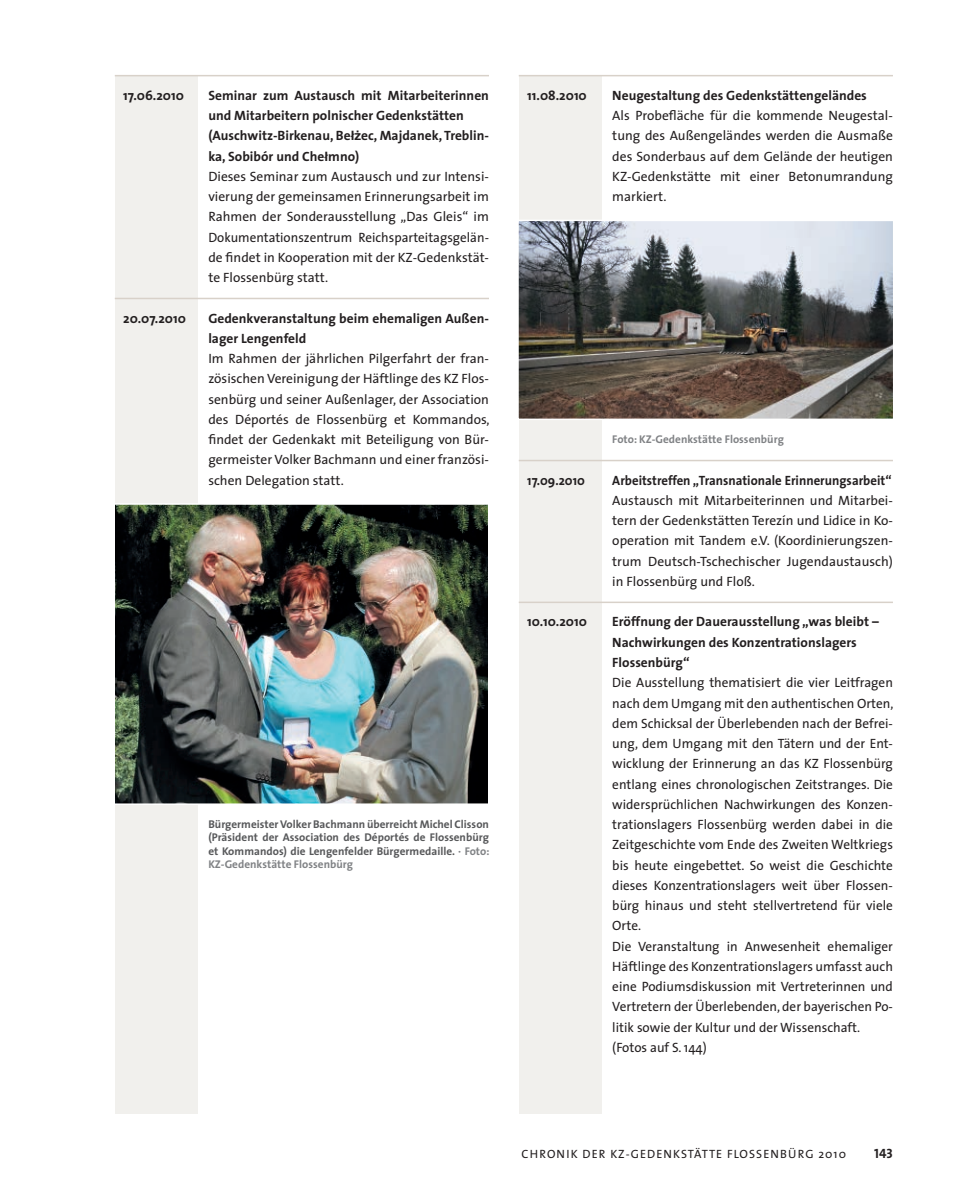
<style>
.page{position:relative;width:978px;height:1191px;background:#fff}
.page>*{position:absolute;margin:0;border:0;box-sizing:border-box;transform-origin:0 0}
.t1{font:13.5px/20.2px "The Sans";color:#231f20;text-align:justify}
.t2{font:700 13.5px/20.2px "The Sans";color:#231f20}
.t3{font:700 13.5px "The Sans";color:#231f20;scale:.95 1}
.t4{font:13.5px "The Sans Bold Caps";color:#231f20}
.t5{font:12px "The Sans";letter-spacing:.09em;color:#231f20}
.t6{font:700 11.25px/13.5px "The Sans";color:#57585a;text-align:justify}
.t7{font:700 11.25px "The Sans";color:#808285}
.s1{font-weight:700}
.s2{font-family:"Arial";font-weight:700;font-size:12.9px}
.s3{color:#808285}
</style>
<div class="page">
<div style="left:115px;top:77px;width:83px;height:1037px;background:#f1f0ed"></div>
<div style="left:519px;top:77px;width:83px;height:1037px;background:#f1f0ed"></div>
<hr style="left:115px;top:75px;width:374px;height:1px;background:#d8d1c9">
<hr style="left:115px;top:298px;width:374px;height:1px;background:#d8d1c9">
<img style="left:115px;top:503px;width:373px;height:302px">
<hr style="left:519px;top:75px;width:374px;height:1px;background:#d8d1c9">
<hr style="left:519px;top:460px;width:374px;height:1px;background:#d8d1c9">
<hr style="left:519px;top:601px;width:374px;height:2px;background:#d8d1c9">
<img style="left:518px;top:220px;width:375px;height:200px">
<p class="t2" style="left:123px;top:85px;width:62px">17.06.2010</p>
<p class="t1" style="left:208px;top:85px;width:282px;text-align:left"><span class="s1">Seminar zum Austausch mit Mitarbeiterinnen und Mitarbeitern polnischer Gedenkstätten (Auschwitz-Birkenau, Be</span><span class="s2">łż</span><span class="s1">ec, Majdanek, Treblin&shy;ka, Sobibór und Che</span><span class="s2">ł</span><span class="s1">mno)<br></span>Dieses Seminar zum Austausch und zur I ntensi&shy;vierung der gemeinsamen Erinnerungsarbeit im Rahmen der Sonderausstellung „Das Gleis“ im Dokumentationszentrum Reichsparteitagsgelän&shy;de findet in Kooperation mit der KZ-Gedenkstät&shy;te Flossenbürg statt.</p>
<p class="t2" style="left:123px;top:307px;width:64px">20.07.2010</p>
<p class="t2" style="left:208px;top:307px;width:282px">Gedenkveranstaltung beim ehemaligen Außen&shy;lager Lengenfeld</p>
<p class="t1" style="left:208px;top:348px;width:283px">I m Rahmen der jährlichen Pilgerfahrt der fran&shy;zösischen Vereinigung der Häftlinge des KZ Flos&shy;senbürg und seiner Außenlager, der Association des Déportés de Flossenbürg et Kommandos, findet der Gedenkakt mit Beteiligung von Bür&shy;germeister Volker Bachmann und einer französi&shy;schen Delegation statt.</p>
<p class="t6" style="left:208px;top:817px;width:283px">Bürgermeister Volker Bachmann überreicht Michel Clisson (Präsident der Association des Déportés de Flossenbürg et Kommandos) die Lengenfelder Bürgermedaille. <span class="s3">· Foto:<br>KZ-Gedenkstätte Flossenbürg</span></p>
<p class="t2" style="left:527px;top:85px;width:61px">11.08.2010</p>
<p class="t2" style="left:612px;top:85px;width:256px">Neugestaltung des Gedenkstättengeländes</p>
<p class="t1" style="left:612px;top:105px;width:282px">Als Probefläche für die kommende Neugestal&shy;tung des Außengeländes werden die Ausmaße des Sonderbaus auf dem Gelände der heutigen KZ-Gedenkstätte mit einer Betonumrandung markiert.</p>
<p class="t7" style="left:612px;top:429px;width:173px">Foto: KZ-Gedenkstätte Flossenbürg</p>
<p class="t3" style="left:527px;top:469px;width:62px">17.09.2010</p>
<p class="t3" style="left:612px;top:469px;width:295px">Arbeitstreffen „Transnationale Erinnerungsarbeit“</p>
<p class="t1" style="left:612px;top:490px;width:282px">Austausch mit Mitarbeiterinnen und Mitarbei&shy;tern der Gedenkstätten Terezín und Lidice in Ko&shy;operation mit Tandem e.V. (Koordinierungszen&shy;trum Deutsch-Tschechischer Jugendaustausch) in Flossenbürg und Floß.</p>
<p class="t2" style="left:527px;top:611px;width:61px">10.10.2010</p>
<p class="t2" style="left:612px;top:611px;width:268px">Eröffnung der Dauerausstellung „was bleibt –<br>Nachwirkungen des Konzentrationslagers<br>Flossenbürg“</p>
<p class="t1" style="left:612px;top:672px;width:283px;text-align:left">Die Ausstellung thematisiert die vier Leitfragen nach dem U mgang mit den authentischen Orten, dem Schicksal der Überlebenden nach der Befrei&shy;ung, dem U mgang mit den Tätern und der Ent&shy;wicklung der Erinnerung an das KZ Flossenbürg entlang eines chronologischen Zeitstranges. Die widersprüchlichen Nachwirkungen des Konzen&shy;trationslagers Flossenbürg werden dabei in die Zeitgeschichte vom Ende des Zweiten Weltkriegs bis heute eingebettet. So weist die Geschichte dieses Konzentrationslagers weit über Flossen&shy;bürg hinaus und steht stellvertretend für viele Orte.<br>Die Veranstaltung in Anwesenheit ehemaliger Häftlinge des Konzentrationslagers umfasst auch eine Podiumsdiskussion mit Vertreterinnen und Vertretern der Überlebenden, der bayerischen Po&shy;litik sowie der Kultur und der Wissenschaft. (Fotos auf S. 144)</p>
<p class="t5" style="left:522px;top:1144px;width:326px">Chronik der KZ-Gedenkstätte Flossenbü rg 2010</p>
<p class="t4" style="left:874px;top:1142px;width:20px">143</p>
</div>
